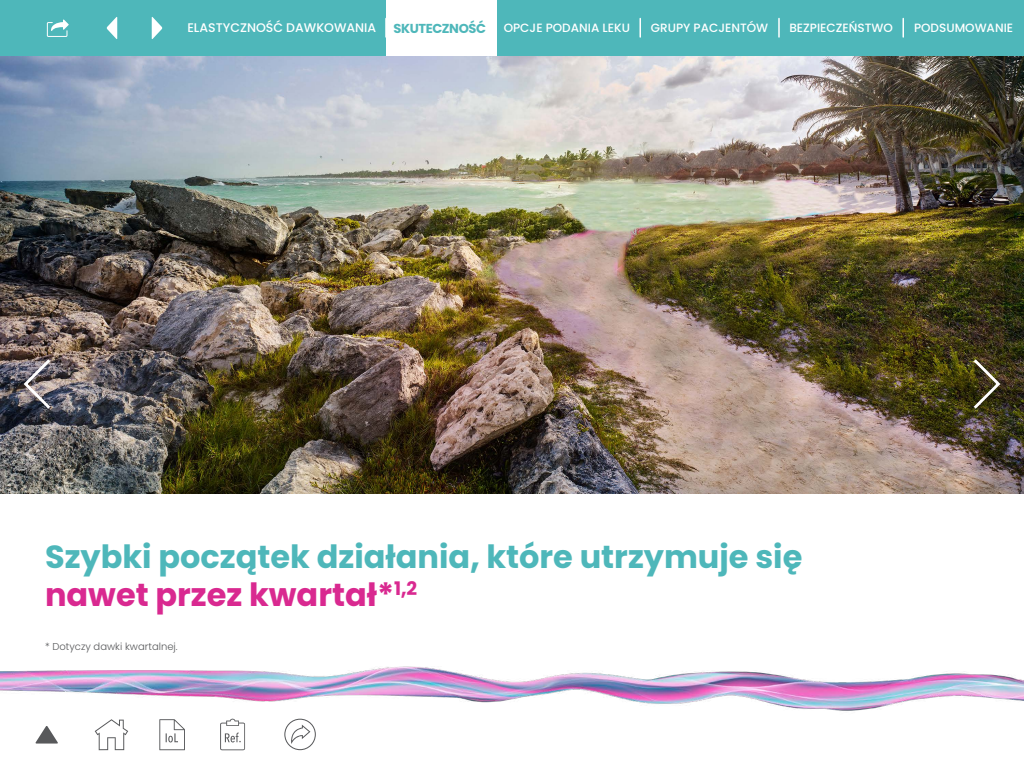
<style>
.page{position:relative;width:1024px;height:768px;background:#fff}
.page>*{position:absolute;margin:0;border:0;box-sizing:border-box;transform-origin:0 0}
.t1{font:700 32px/38.4px "Poppins";color:#4eb7ba}
.t2{font:700 13px "Poppins";letter-spacing:-.03em;color:#4eb7ba}
.t3{font:500 12.5px "Poppins";color:#fff}
.t4{font:500 12px "Poppins";color:#fff}
.t5{font:300 10px "Poppins";color:#58595b}
.s1{color:#d92990}
</style>
<div class="page">
<img style="left:0;top:56px;width:1024px;height:438px">
<div style="left:0;top:0;width:1024px;height:56px;background:#4eb7ba"></div>
<svg style="left:107px;top:17px;width:10px;height:22px"></svg>
<svg style="left:152px;top:17px;width:10px;height:22px"></svg>
<svg style="left:46px;top:20px;width:23px;height:17px"></svg>
<svg style="left:98px;top:749px;width:27px;height:1px"></svg>
<svg style="left:294px;top:749px;width:12px;height:1px"></svg>
<div style="left:386px;top:0;width:110px;height:56px;background:#fff"></div>
<svg style="left:385px;top:18px;width:1px;height:19px"></svg>
<svg style="left:639px;top:18px;width:2px;height:19px"></svg>
<svg style="left:778px;top:18px;width:2px;height:19px"></svg>
<svg style="left:902px;top:18px;width:2px;height:19px"></svg>
<svg style="left:220px;top:749px;width:25px;height:1px"></svg>
<svg style="left:159px;top:749px;width:26px;height:1px"></svg>
<svg style="left:971px;top:356px;width:31px;height:56px"></svg>
<svg style="left:22px;top:356px;width:31px;height:56px"></svg>
<img style="left:0;top:666px;width:1024px;height:83px">
<p class="t3" style="left:187px;top:21px;width:190px">ELASTYCZNOŚĆ DAWKOWANIA</p>
<p class="t2" style="left:393px;top:20px;width:94px">SKUTECZNOŚĆ</p>
<p class="t4" style="left:504px;top:21px;width:128px">OPCJE PODANIA LEKU</p>
<p class="t4" style="left:651px;top:21px;width:119px">GRUPY PACJENTÓW</p>
<p class="t4" style="left:789px;top:21px;width:105px">BEZPIECZEŃSTWO</p>
<p class="t4" style="left:914px;top:21px;width:101px">PODSUMOWANIE</p>
<p class="t1" style="left:45px;top:537px;width:759px">Szybki początek działania, które utrzymuje się <span class="s1">nawet przez kwartał*</span><sup>1,2</sup></p>
<p class="t5" style="left:45px;top:641px;width:134px">* Dotyczy dawki kwartalnej.</p>
</div>
